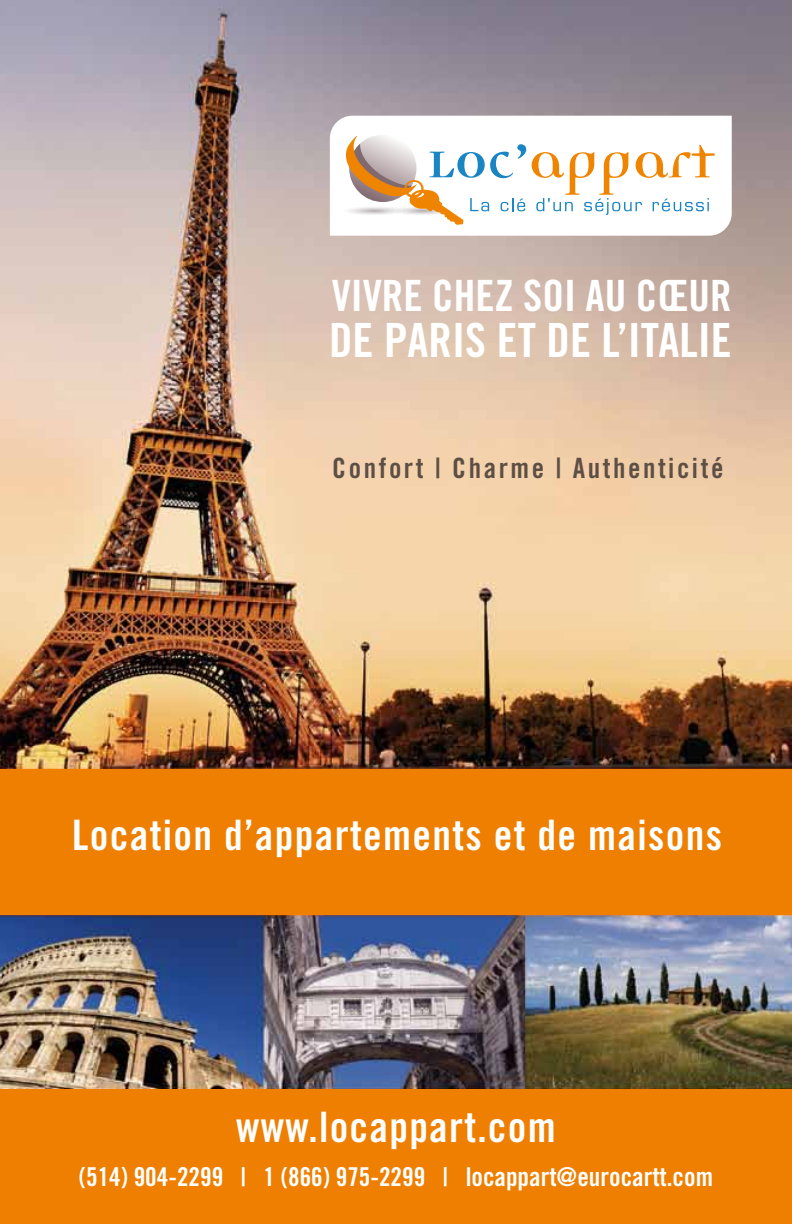
<style>
.page{position:relative;width:792px;height:1224px;background:#fff}
.page>*{position:absolute;margin:0;border:0;box-sizing:border-box;transform-origin:0 0}
.t1{font:47.2px "Trade Gothic Bold Cond Twenty";color:#fff}
.t2{font:43.2px "Trade Gothic Bold Cond Twenty";color:#fff}
.t3{font:42px "Trade Gothic Bold Cond Twenty";letter-spacing:.03em;color:#fff}
.t4{font:28px "Trade Gothic Bold Cond Twenty";letter-spacing:.09em;color:#5e4f45}
.t5{font:26px "Trade Gothic Bold Cond Twenty";color:#fff}
</style>
<div class="page">
<img style="left:0;top:0;width:792px;height:1089px">
<div style="left:0;top:769px;width:792px;height:146px;background:#ee7f00"></div>
<div style="left:0;top:1089px;width:792px;height:135px;background:#ee7f00"></div>
<svg style="left:330px;top:116px;width:402px;height:120px"></svg>
<svg style="left:337px;top:135px;width:189px;height:90px"></svg>
<svg style="left:532px;top:145px;width:183px;height:70px"></svg>
<h2 class="t2" style="left:332px;top:270px;width:402px">Vivre chez soi au cœur</h2>
<h1 class="t1" style="left:329px;top:311px;width:404px">de Paris et de l’Italie</h1>
<p class="t4" style="left:332px;top:451px;width:393px">Confort | Charme | Authenticité</p>
<h3 class="t3" style="left:72px;top:810px;width:652px">Location d’appartements et de maisons</h3>
<h3 class="t3" style="left:236px;top:1101px;width:321px">www.locappart.com</h3>
<p class="t5" style="left:79px;top:1161px;width:636px">(514) 904-2299 | 1 (866) 975-2299 | locappart@eurocartt.com</p>
</div>
